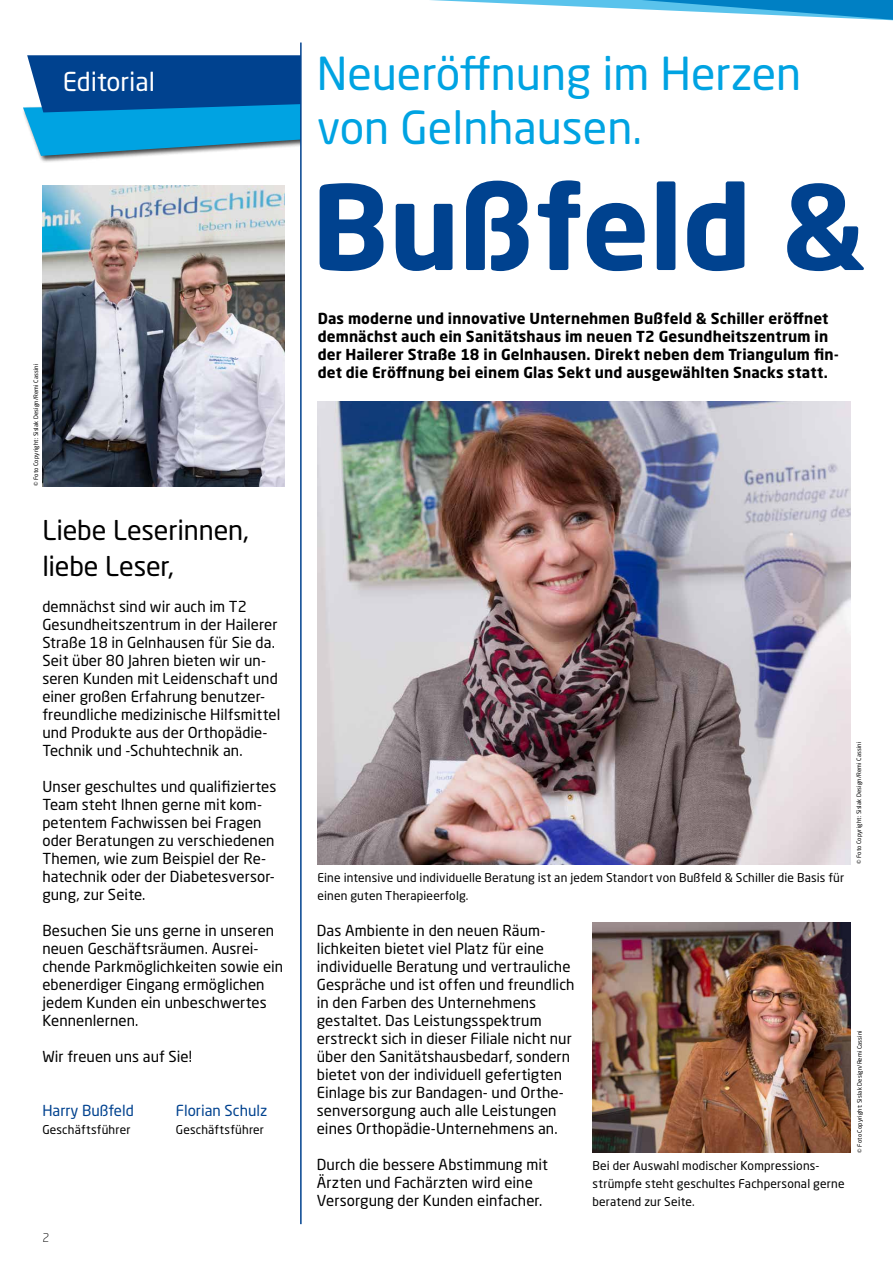
<style>
.page{position:relative;width:893px;height:1263px;background:#fff}
.page>*{position:absolute;margin:0;border:0;box-sizing:border-box;transform-origin:0 0}
.t1{font:700 115.5px "Neo Sans Std";color:#00428f}
.t2{font:45px/54px "Neo Sans Std";color:#00a3e2}
.t3{font:27px/36px "Neo Sans Std";letter-spacing:-.005em;color:#000}
.t4{font:25.65px "Neo Sans Std";color:#fff}
.t5{font:15px/18px "Neo Sans Std";letter-spacing:.005em;color:#000}
.t6{font:700 15px/18px "Neo Sans Std";letter-spacing:.01em;color:#000}
.t7{font:15px "Neo Sans Std";color:#00428f}
.t8{font:12px/18px "Neo Sans Std";letter-spacing:.01em;color:#000}
.t9{font:300 12px "Neo Sans Std";color:#000}
.t10{font:6px "Neo Sans Std";letter-spacing:.02em;color:#000}
</style>
<div class="page">
<img style="left:317px;top:402px;width:533px;height:462px">
<img style="left:42px;top:186px;width:243px;height:300px">
<div style="left:22px;top:101px;width:279px;height:62px;background:#000;opacity:.75"></div>
<hr style="left:300px;top:43px;width:2px;height:1181px;background:#00428f">
<svg style="left:23px;top:0;width:870px;height:156px"></svg>
<img style="left:593px;top:923px;width:258px;height:229px">
<h3 class="t4" style="left:63px;top:66px;width:94px">Editorial</h3>
<p class="t10" style="left:32px;top:486px;width:124px;rotate:-90deg">© Foto Copyright: Sislak Design/Remi Cassini</p>
<h3 class="t3" style="left:42px;top:512px;width:208px">Liebe Leserinnen, liebe Leser,</h3>
<p class="t5" style="left:42px;top:597px;width:239px">demnächst sind wir auch im T2<br>Gesundheitszentrum in der Hailerer Straße 18 in Gelnhausen für Sie da.<br>Seit über 80 Jahren bieten wir un&shy;seren Kunden mit Leidenschaft und einer großen Erfahrung benutzer&shy;freundliche medizinische Hilfsmittel und Produkte aus der Orthopädie-Technik und -Schuhtechnik an.</p>
<p class="t5" style="left:42px;top:777px;width:236px">Unser geschultes und qualifiziertes<br>Team steht Ihnen gerne mit kom&shy;petentem Fachwissen bei Fragen oder Beratungen zu verschiedenen<br>Themen, wie zum Beispiel der Re&shy;hatechnik oder der Diabetesversor&shy;gung, zur Seite.</p>
<p class="t5" style="left:42px;top:921px;width:242px">Besuchen Sie uns gerne in unseren neuen Geschäftsräumen. Ausrei&shy;chende Parkmöglichkeiten sowie ein ebenerdiger Eingang ermöglichen jedem Kunden ein unbeschwertes<br>Kennenlernen.</p>
<p class="t5" style="left:42px;top:1047px;width:151px">Wir freuen uns auf Sie!</p>
<p class="t7" style="left:42px;top:1101px;width:93px">Harry Bußfeld</p>
<p class="t7" style="left:176px;top:1101px;width:93px">Florian Schulz</p>
<p class="t8" style="left:42px;top:1120px;width:90px">Geschäftsführer</p>
<p class="t8" style="left:176px;top:1120px;width:90px">Geschäftsführer</p>
<p class="t9" style="left:43px;top:1230px;width:8px">2</p>
<h2 class="t2" style="left:317px;top:46px;width:486px">Neueröffnung im Herzen von Gelnhausen.</h2>
<h1 class="t1" style="left:311px;top:153px;width:556px">Bußfeld &amp;</h1>
<p class="t6" style="left:318px;top:309px;width:522px">Das moderne und innovative Unternehmen Bußfeld &amp; Schiller eröffnet demnächst auch ein Sanitätshaus im neuen T2 Gesundheitszentrum in der Hailerer Straße 18 in Gelnhausen. Direkt neben dem Triangulum fin&shy;det die Eröffnung bei einem Glas Sekt und ausgewählten Snacks statt.</p>
<p class="t8" style="left:317px;top:868px;width:528px">Eine intensive und individuelle Beratung ist an jedem Standort von Bußfeld &amp; Schiller die Basis für einen guten Therapieerfolg.</p>
<p class="t5" style="left:317px;top:921px;width:259px">Das Ambiente in den neuen Räum&shy;lichkeiten bietet viel Platz für eine individuelle Beratung und vertrauliche Gespräche und ist offen und freundlich in den Farben des Unternehmens gestaltet. Das Leistungsspektrum erstreckt sich in dieser Filiale nicht nur über den Sanitätshausbedarf, sondern bietet von der individuell gefertigten Einlage bis zur Bandagen- und Orthe&shy;senversorgung auch alle Leistungen eines Orthopädie-Unternehmens an.</p>
<p class="t5" style="left:317px;top:1155px;width:233px">Durch die bessere Abstimmung mit<br>Ärzten und Fachärzten wird eine<br>Versorgung der Kunden einfacher.</p>
<p class="t8" style="left:593px;top:1156px;width:253px">Bei der Auswahl modischer Kompressions&shy;strümpfe steht geschultes Fachpersonal gerne beratend zur Seite.</p>
<p class="t10" style="left:855px;top:864px;width:124px;rotate:-90deg">© Foto Copyright: Sislak Design/Remi Cassini</p>
<p class="t10" style="left:856px;top:1152px;width:124px;rotate:-90deg">© Foto Copyright: Sislak Design/Remi Cassini</p>
</div>
